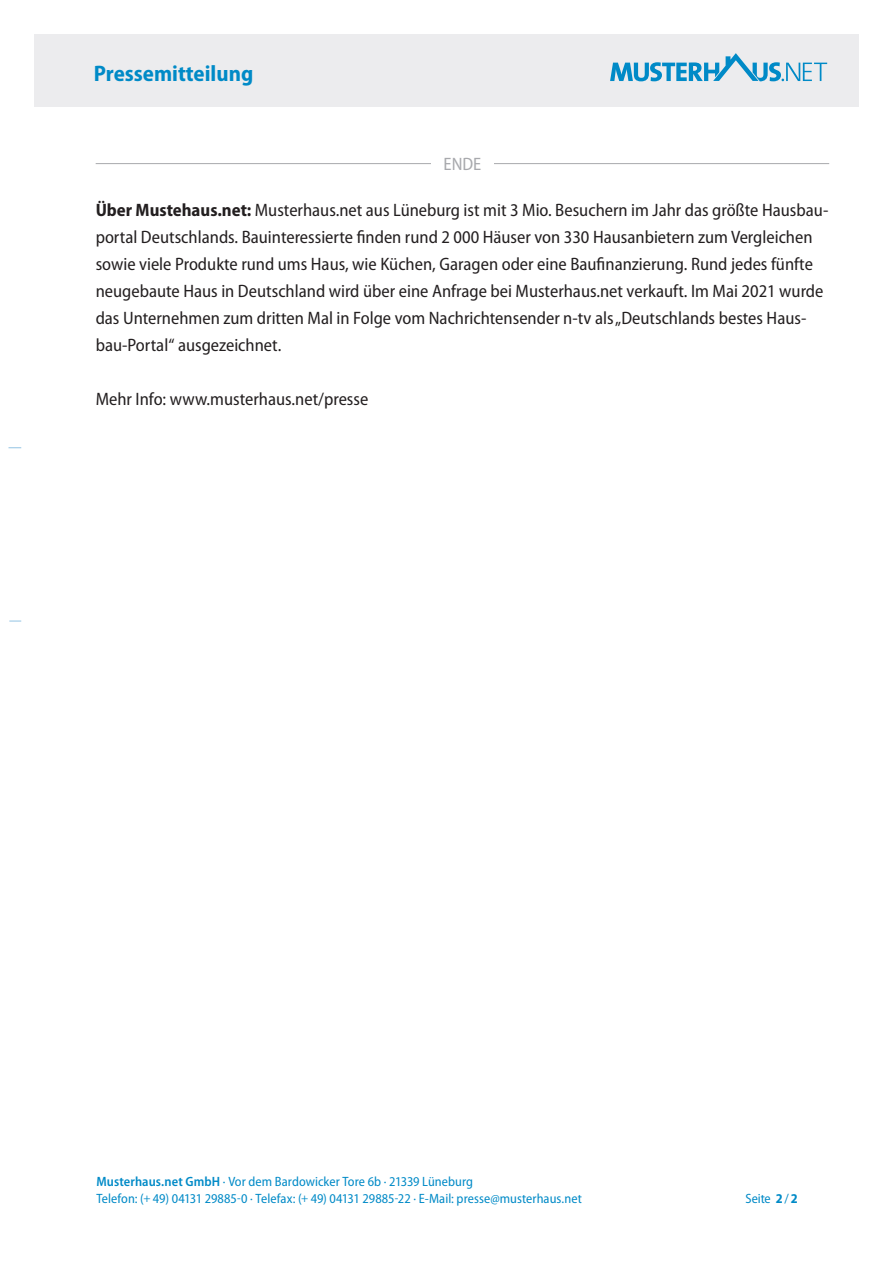
<style>
.page{position:relative;width:893px;height:1263px;background:#fff}
.page>*{position:absolute;margin:0;border:0;box-sizing:border-box;transform-origin:0 0}
.t1{font:700 semi-condensed 22.5px "Myriad Pro";color:#008ac7}
.TheSans_Light_10pt{font:semi-condensed 18px/27px "Myriad Pro";color:#231f20}
.TheSans_Light_10pt-2{font:semi-condensed 18px "Myriad Pro";color:#a8a9ad}
.t2{font:semi-condensed 13.5px/16.5px "Myriad Pro";letter-spacing:.005em;color:#008ac7}
.s1{font-weight:700}
.s2{font-weight:600}
.s3{font-size:12px}
</style>
<div class="page">
<div style="left:34px;top:34px;width:825px;height:72px;background:#ececee"></div>
<svg style="left:610px;top:53px;width:217px;height:28px"></svg>
<svg style="left:9px;top:447px;width:12px;height:1px"></svg>
<svg style="left:9px;top:621px;width:12px;height:1px"></svg>
<hr style="left:96px;top:163px;width:733px;height:1px;background:#a8a9ad">
<div style="left:431px;top:153px;width:63px;height:20px;background:#fff"></div>
<p class="t1" style="left:94px;top:61px;width:161px">Pressemitteilung</p>
<p class="TheSans_Light_10pt-2" style="left:444px;top:154px;width:39px">ENDE</p>
<p class="TheSans_Light_10pt" style="left:96px;top:197px;width:734px"><span class="s1">Über Mustehaus.net:</span> Musterhaus.net aus Lüneburg ist mit 3 Mio. Besuchern im Jahr das größte Hausbau&shy;portal Deutschlands. Bauinteressierte finden rund 2 000 Häuser von 330 Hausanbietern zum Vergleichen sowie viele Produkte rund ums Haus, wie Küchen, Garagen oder eine Baufinanzierung. Rund jedes fünfte neugebaute Haus in Deutschland wird über eine Anfrage bei Musterhaus.net verkauft. Im Mai 2021 wurde das Unternehmen zum dritten Mal in Folge vom Nachrichtensender n-tv als „Deutschlands bestes Haus&shy;bau-Portal“ ausgezeichnet.</p>
<p class="TheSans_Light_10pt" style="left:96px;top:386px;width:274px">Mehr Info: www.musterhaus.net/presse</p>
<p class="t2" style="left:96px;top:1174px;width:487px"><span class="s2">Musterhaus.net GmbH</span> · Vor dem Bardowicker Tore 6b · 21339 Lüneburg<br>Telefon: (<span class="s3">+</span> 49) 04131 29885<span class="s3">-</span>0 · Telefax: (<span class="s3">+</span> 49) 04131 29885<span class="s3">-</span>22 · E-Mail: presse@musterhaus.net</p>
<p class="t2" style="left:746px;top:1190px;width:54px">Seite <span class="s1">2</span> / <span class="s1">2</span></p>
</div>
